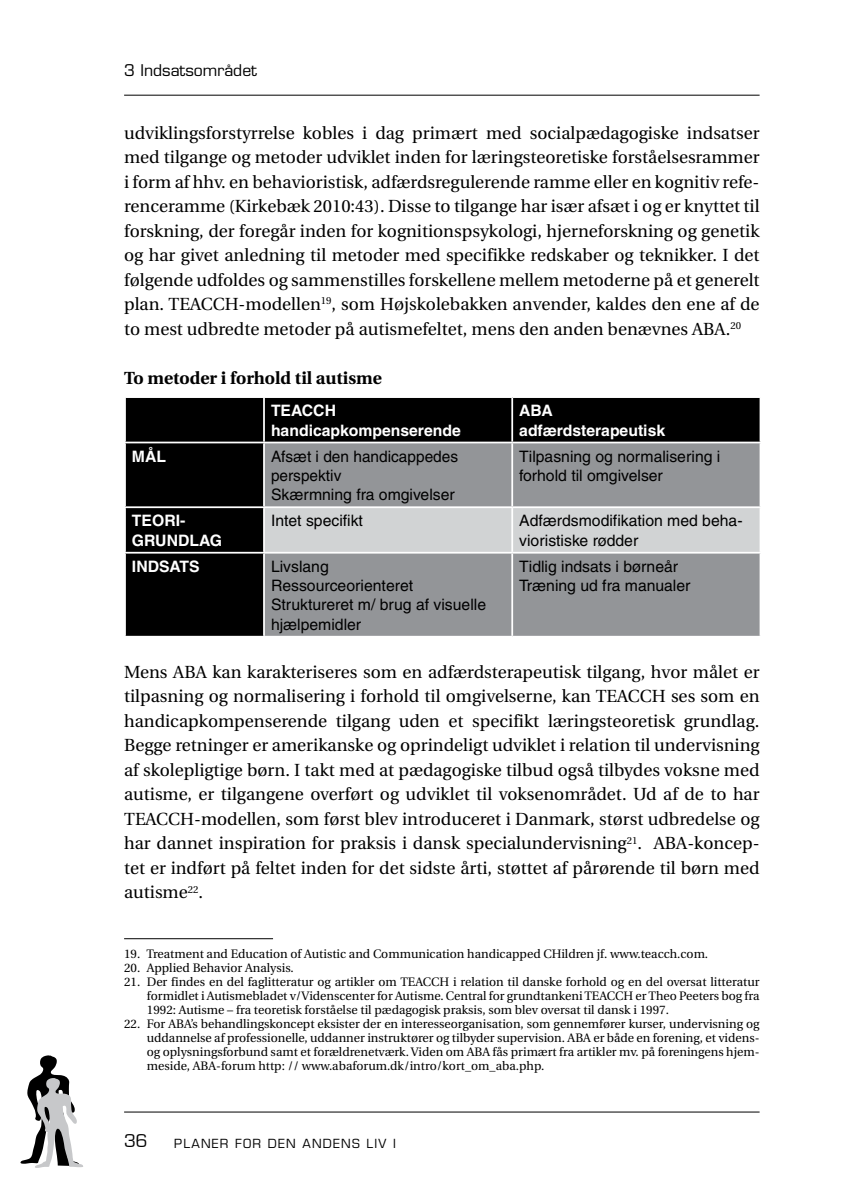
<style>
.page{position:relative;width:844px;height:1191px;background:#fff}
.page>*{position:absolute;margin:0;border:0;box-sizing:border-box;transform-origin:0 0}
.t1{font:19.25px "Eurostile";color:#000}
.t2{font:17.5px/24.5px "Utopia";color:#000;text-align:justify}
.t3{font:700 17.5px "Utopia";color:#000}
.t4{font:15.75px/19.2px "Helvetica";color:#000}
.t5{font:700 15.75px/19.2px "Helvetica";color:#fff}
.t6{font:15.75px "Eurostile";color:#000}
.t7{font:12.25px/14px "Utopia";color:#000;text-align:justify}
.t8{font:12.25px "Eurostile";letter-spacing:.1em;color:#000}
</style>
<div class="page">
<hr style="left:124px;top:1111px;width:635px;height:1px;background:#000">
<hr style="left:124px;top:95px;width:635px;height:1px;background:#000">
<svg style="left:20px;top:1055px;width:63px;height:113px"></svg>
<hr style="left:124px;top:938px;width:149px;height:1px;background:#000">
<div style="left:126px;top:398px;width:633px;height:238px;background:#000"></div>
<div style="left:265px;top:443px;width:494px;height:193px;background:#939598"></div>
<div style="left:265px;top:508px;width:494px;height:44px;background:#d1d3d4"></div>
<hr style="left:263px;top:398px;width:2px;height:43px;background:#fff">
<hr style="left:511px;top:398px;width:2px;height:43px;background:#fff">
<hr style="left:124px;top:441px;width:140px;height:2px;background:#fff">
<hr style="left:264px;top:441px;width:248px;height:2px;background:#fff">
<hr style="left:263px;top:443px;width:2px;height:63px;background:#fff">
<hr style="left:512px;top:441px;width:249px;height:2px;background:#fff">
<hr style="left:511px;top:443px;width:2px;height:63px;background:#fff">
<hr style="left:124px;top:506px;width:140px;height:2px;background:#fff">
<hr style="left:264px;top:506px;width:248px;height:2px;background:#fff">
<hr style="left:263px;top:508px;width:2px;height:44px;background:#fff">
<hr style="left:512px;top:506px;width:249px;height:2px;background:#fff">
<hr style="left:511px;top:508px;width:2px;height:44px;background:#fff">
<hr style="left:124px;top:552px;width:140px;height:1px;background:#fff">
<hr style="left:264px;top:552px;width:248px;height:1px;background:#fff">
<hr style="left:263px;top:553px;width:2px;height:83px;background:#fff">
<hr style="left:512px;top:552px;width:249px;height:1px;background:#fff">
<hr style="left:511px;top:553px;width:2px;height:83px;background:#fff">
<p class="t6" style="left:124px;top:60px;width:134px">3 Indsatsområdet</p>
<p class="t2" style="left:124px;top:121px;width:637px">udviklingsforstyrrelse kobles i dag primært med socialpædagogiske indsatser med tilgange og metoder udviklet inden for læringsteoretiske forståelsesrammer i form af hhv. en behavioristisk, adfærdsregulerende ramme eller en kognitiv refe&shy;renceramme (Kirkebæk 2010:43). Disse to tilgange har især afsæt i og er knyttet til forskning, der foregår inden for kognitionspsykologi, hjerneforskning og genetik og har givet anledning til metoder med specifikke redskaber og teknikker. I det følgende udfoldes og sammenstilles forskellene mellem metoderne på et generelt plan. TEACCH-modellen<sup>19</sup>, som Højskolebakken anvender, kaldes den ene af de to mest udbredte metoder på autismefeltet, mens den anden benævnes ABA.<sup>20</sup></p>
<p class="t3" style="left:124px;top:368px;width:259px">To metoder i forhold til autisme</p>
<p class="t5" style="left:271px;top:401px;width:191px">TEACCH handicapkompenserende</p>
<p class="t5" style="left:519px;top:401px;width:147px">ABA adfærdsterapeutisk</p>
<p class="t5" style="left:132px;top:446px;width:36px">MÅL</p>
<p class="t4" style="left:271px;top:446px;width:189px">Afsæt i den handicappedes perspektiv<br>Skærmning fra omgivelser</p>
<p class="t4" style="left:519px;top:446px;width:203px">Tilpasning og normalisering i forhold til omgivelser</p>
<p class="t5" style="left:132px;top:511px;width:91px">TEORI-<br>GRUNDLAG</p>
<p class="t4" style="left:271px;top:511px;width:93px">Intet specifikt</p>
<p class="t4" style="left:519px;top:511px;width:225px">Adfærdsmodifikation med beha&shy;vioristiske rødder</p>
<p class="t5" style="left:132px;top:556px;width:69px">INDSATS</p>
<p class="t4" style="left:271px;top:557px;width:216px">Livslang<br>Ressourceorienteret<br>Struktureret m/ brug af visuelle hjælpemidler</p>
<p class="t4" style="left:519px;top:557px;width:173px">Tidlig indsats i børneår<br>Træning ud fra manualer</p>
<p class="t2" style="left:124px;top:660px;width:636px">Mens ABA kan karakteriseres som en adfærdsterapeutisk tilgang, hvor målet er tilpasning og normalisering i forhold til omgivelserne, kan TEACCH ses som en handicapkompenserende tilgang uden et specifikt læringsteoretisk grundlag.<br>Begge retninger er amerikanske og oprindeligt udviklet i relation til undervisning af skolepligtige børn. I takt med at pædagogiske tilbud også tilbydes voksne med autisme, er tilgangene overført og udviklet til voksenområdet. Ud af de to har TEACCH-modellen, som først blev introduceret i Danmark, størst udbredelse og har dannet inspiration for praksis i dansk specialundervisning<sup>21</sup>. ABA-koncep&shy;tet er indført på feltet inden for det sidste årti, støttet af pårørende til børn med autisme<sup>22</sup>.</p>
<p class="t7" style="left:124px;top:947px;width:585px">19. Treatment and Education of Autistic and Communication handicapped CHildren jf. www.teacch.com.</p>
<p class="t7" style="left:124px;top:961px;width:171px">20. Applied Behavior Analysis.</p>
<p class="t7" style="left:147px;top:975px;width:614px;text-indent:-23px">21. Der findes en del faglitteratur og artikler om TEACCH i relation til danske forhold og en del oversat litteratur formidlet i Autismebladet v/Videnscenter for Autisme. Central for grundtankeni TEACCH er Theo Peeters bog fra 1992: Autisme – fra teoretisk forståelse til pædagogisk praksis, som blev oversat til dansk i 1997.</p>
<p class="t7" style="left:147px;top:1017px;width:614px;text-indent:-23px">22. For ABA’s behandlingskoncept eksister der en interesseorganisation, som gennemfører kurser, undervisning og uddannelse af professionelle, uddanner instruktører og tilbyder supervision. ABA er både en forening, et videns&shy;og oplysningsforbund samt et forældrenetværk. Viden om ABA fås primært fra artikler mv. på foreningens hjem&shy;meside, ABA-forum http: // www.abaforum.dk/intro/kort_om_aba.php.</p>
<p class="t1" style="left:124px;top:1130px;width:25px">36</p>
<p class="t8" style="left:174px;top:1135px;width:223px">PLANER FOR DEN ANDENS LIV I</p>
</div>
